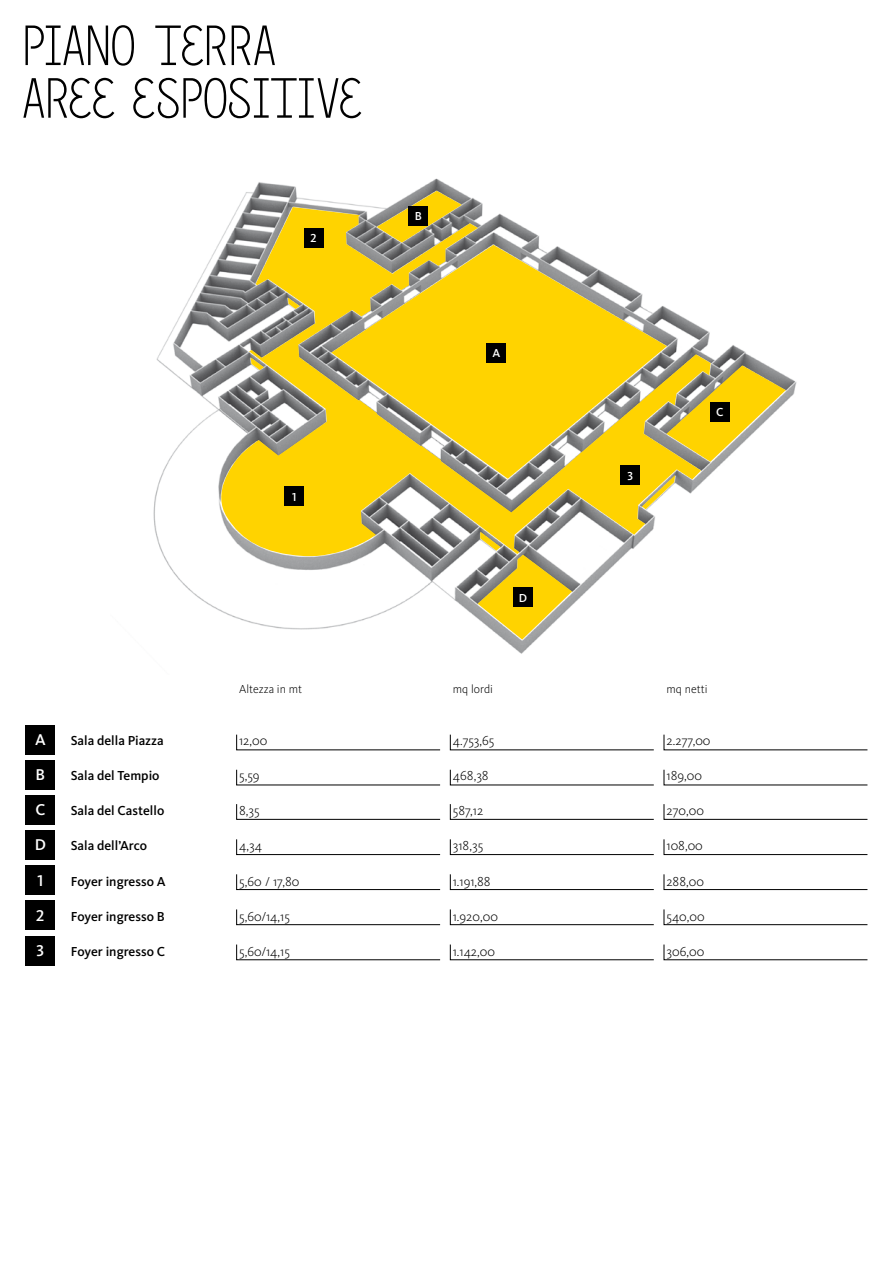
<style>
.page{position:relative;width:893px;height:1263px;background:#fff}
.page>*{position:absolute;margin:0;border:0;box-sizing:border-box;transform-origin:0 0}
.t1{font:500 16.2px/35.1px "Kievit OT";color:#fff}
.t2{font:300 13.5px "Kievit OT";color:#000}
.t3{font:500 13.5px "Kievit OT";color:#000}
.t4{font:300 12px "Kievit OT";color:#000}
.t5{font:500 12px "Kievit OT";color:#fff}
</style>
<div class="page">
<img style="left:153px;top:178px;width:644px;height:476px">
<svg style="left:212px;top:207px;width:499px;height:349px;fill:#ffd300"></svg>
<svg style="left:377px;top:191px;width:85px;height:52px;background:#c0b05f"></svg>
<svg style="left:666px;top:365px;width:120px;height:97px"></svg>
<svg style="left:642px;top:475px;width:33px;height:34px"></svg>
<svg style="left:251px;top:357px;width:13px;height:13px"></svg>
<svg style="left:288px;top:298px;width:12px;height:11px"></svg>
<svg style="left:478px;top:532px;width:94px;height:108px"></svg>
<svg style="left:232px;top:26px;width:43px;height:39px"></svg>
<svg style="left:155px;top:25px;width:71px;height:41px"></svg>
<svg style="left:26px;top:25px;width:108px;height:41px"></svg>
<svg style="left:23px;top:78px;width:91px;height:40px"></svg>
<svg style="left:133px;top:78px;width:228px;height:40px"></svg>
<div style="left:26px;top:725px;width:29px;height:30px;background:#000"></div>
<div style="left:409px;top:206px;width:19px;height:19px;background:#000"></div>
<div style="left:304px;top:228px;width:19px;height:19px;background:#000"></div>
<div style="left:285px;top:487px;width:19px;height:19px;background:#000"></div>
<div style="left:621px;top:465px;width:19px;height:19px;background:#000"></div>
<div style="left:487px;top:343px;width:19px;height:19px;background:#000"></div>
<div style="left:710px;top:402px;width:19px;height:19px;background:#000"></div>
<div style="left:513px;top:588px;width:20px;height:19px;background:#000"></div>
<div style="left:26px;top:760px;width:29px;height:30px;background:#000"></div>
<div style="left:26px;top:795px;width:29px;height:30px;background:#000"></div>
<div style="left:26px;top:830px;width:29px;height:30px;background:#000"></div>
<div style="left:26px;top:865px;width:29px;height:30px;background:#000"></div>
<div style="left:26px;top:900px;width:29px;height:30px;background:#000"></div>
<div style="left:26px;top:936px;width:29px;height:29px;background:#000"></div>
<svg style="left:236px;top:734px;width:205px;height:16px"></svg>
<svg style="left:450px;top:734px;width:204px;height:16px"></svg>
<svg style="left:663px;top:734px;width:205px;height:16px"></svg>
<svg style="left:236px;top:769px;width:205px;height:16px"></svg>
<svg style="left:450px;top:769px;width:204px;height:16px"></svg>
<svg style="left:663px;top:769px;width:205px;height:16px"></svg>
<svg style="left:236px;top:804px;width:205px;height:16px"></svg>
<svg style="left:450px;top:804px;width:204px;height:16px"></svg>
<svg style="left:663px;top:804px;width:205px;height:16px"></svg>
<svg style="left:236px;top:839px;width:205px;height:16px"></svg>
<svg style="left:450px;top:839px;width:204px;height:16px"></svg>
<svg style="left:663px;top:839px;width:205px;height:16px"></svg>
<svg style="left:236px;top:874px;width:205px;height:16px"></svg>
<svg style="left:450px;top:874px;width:204px;height:16px"></svg>
<svg style="left:663px;top:874px;width:205px;height:16px"></svg>
<svg style="left:236px;top:909px;width:205px;height:16px"></svg>
<svg style="left:450px;top:909px;width:204px;height:16px"></svg>
<svg style="left:663px;top:909px;width:205px;height:16px"></svg>
<svg style="left:236px;top:944px;width:205px;height:16px"></svg>
<svg style="left:450px;top:944px;width:204px;height:16px"></svg>
<svg style="left:663px;top:944px;width:205px;height:16px"></svg>
<p class="t1" style="left:35px;top:722px;width:12px">A</p>
<p class="t3" style="left:71px;top:732px;width:95px">Sala della Piazza</p>
<p class="t1" style="left:35px;top:757px;width:13px">B<br>C<br>D<br>1<br>2<br>3</p>
<p class="t3" style="left:71px;top:767px;width:90px">Sala del Tempio</p>
<p class="t3" style="left:71px;top:803px;width:95px">Sala del Castello</p>
<p class="t3" style="left:71px;top:838px;width:78px">Sala dell’Arco</p>
<p class="t3" style="left:71px;top:873px;width:96px">Foyer ingresso A</p>
<p class="t3" style="left:71px;top:908px;width:95px">Foyer ingresso B</p>
<p class="t3" style="left:71px;top:943px;width:96px">Foyer ingresso C</p>
<p class="t5" style="left:311px;top:231px;width:8px">2</p>
<p class="t5" style="left:415px;top:209px;width:9px">B</p>
<p class="t5" style="left:292px;top:489px;width:6px">1</p>
<p class="t5" style="left:492px;top:346px;width:9px">A</p>
<p class="t5" style="left:627px;top:468px;width:7px">3</p>
<p class="t5" style="left:716px;top:405px;width:9px">C</p>
<p class="t5" style="left:519px;top:591px;width:10px">D</p>
<p class="t4" style="left:239px;top:681px;width:64px">Altezza in mt</p>
<p class="t4" style="left:453px;top:681px;width:42px">mq lordi</p>
<p class="t4" style="left:666px;top:681px;width:42px">mq netti</p>
<p class="t2" style="left:239px;top:732px;width:30px">12,00</p>
<p class="t2" style="left:239px;top:767px;width:22px">5,59</p>
<p class="t2" style="left:239px;top:803px;width:22px">8,35</p>
<p class="t2" style="left:239px;top:838px;width:25px">4,34</p>
<p class="t2" style="left:239px;top:873px;width:62px">5,60 / 17,80</p>
<p class="t2" style="left:239px;top:908px;width:52px">5,60/14,15</p>
<p class="t2" style="left:239px;top:943px;width:52px">5,60/14,15</p>
<p class="t2" style="left:453px;top:732px;width:43px">4.753,65</p>
<p class="t2" style="left:453px;top:767px;width:37px">468,38</p>
<p class="t2" style="left:453px;top:803px;width:32px">587,12</p>
<p class="t2" style="left:453px;top:838px;width:32px">318,35</p>
<p class="t2" style="left:453px;top:873px;width:39px">1.191,88</p>
<p class="t2" style="left:453px;top:908px;width:47px">1.920,00</p>
<p class="t2" style="left:453px;top:943px;width:44px">1.142,00</p>
<p class="t2" style="left:667px;top:732px;width:45px">2.277,00</p>
<p class="t2" style="left:667px;top:767px;width:37px">189,00</p>
<p class="t2" style="left:667px;top:803px;width:39px">270,00</p>
<p class="t2" style="left:667px;top:838px;width:38px">108,00</p>
<p class="t2" style="left:667px;top:873px;width:39px">288,00</p>
<p class="t2" style="left:667px;top:908px;width:40px">540,00</p>
<p class="t2" style="left:667px;top:943px;width:39px">306,00</p>
</div>
